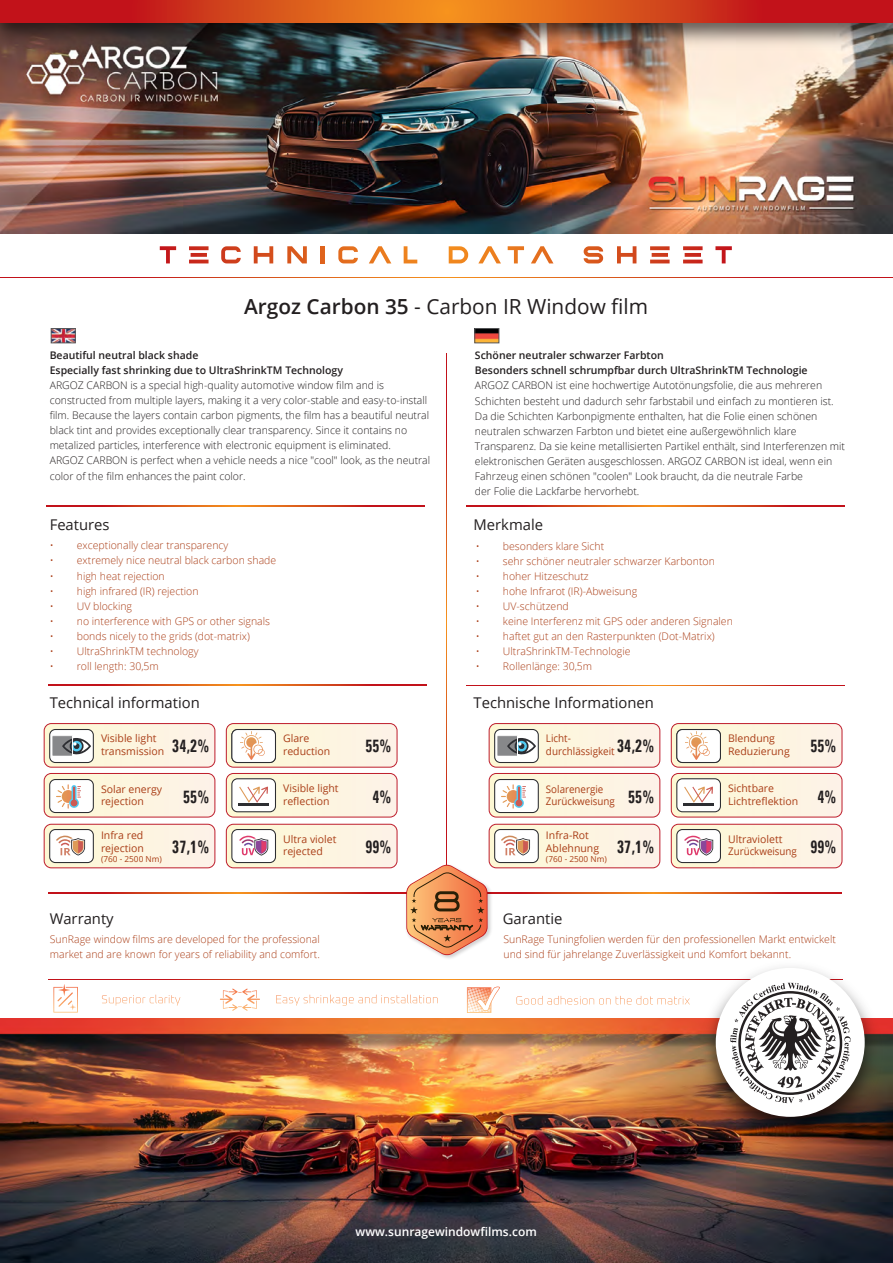
<style>
.page{position:relative;width:893px;height:1263px;background:#fff}
.page>*{position:absolute;margin:0;border:0;box-sizing:border-box;transform-origin:0 0}
.t1{font:20.85px "Open Sans";color:#231f20}
.t2{font:700 condensed 17.85px "Univers";letter-spacing:.05em;color:#231f20;scale:.8 1}
.t3{font:14.85px "Open Sans";color:#231f20}
.t4{font:600 12px "Open Sans";color:#fff}
.t5{font:300 10.5px/15px "Open Sans";color:#231f20}
.t6{font:300 10.5px/15px "Open Sans";color:#aa3e17}
.t7{font:10.5px/12.6px "Open Sans";color:#aa3e17}
.t8{font:600 10.5px/15px "Open Sans";color:#231f20}
.t9{font:600 10.5px/15px "Open Sans";color:#231f20}
.t10{font:10.5px/12.6px "Open Sans";color:#aa3e17;scale:.93 1}
.t11{font:10.5px/12.6px "Open Sans";color:#aa3e17;scale:.94 1}
.t12{font:8.25px "Open Sans";color:#aa3e17}
.s1{font-weight:600}
</style>
<div class="page">
<img style="left:0;top:1018px;width:893px;height:245px">
<svg style="left:49px;top:979px;width:644px;height:1px"></svg>
<svg style="left:102px;top:995px;width:78px;height:10px"></svg>
<svg style="left:276px;top:995px;width:162px;height:10px"></svg>
<svg style="left:516px;top:996px;width:174px;height:8px"></svg>
<svg style="left:467px;top:986px;width:33px;height:27px"></svg>
<svg style="left:220px;top:988px;width:40px;height:23px"></svg>
<svg style="left:53px;top:984px;width:25px;height:28px"></svg>
<img style="left:0;top:56px;width:893px;height:177px">
<svg style="left:160px;top:246px;width:16px;height:17px"></svg>
<svg style="left:189px;top:246px;width:20px;height:17px"></svg>
<svg style="left:221px;top:246px;width:20px;height:17px"></svg>
<svg style="left:254px;top:246px;width:19px;height:17px"></svg>
<svg style="left:287px;top:246px;width:20px;height:17px"></svg>
<hr style="left:321px;top:246px;width:4px;height:17px;background:#df631c">
<svg style="left:338px;top:246px;width:20px;height:17px"></svg>
<svg style="left:369px;top:246px;width:22px;height:17px"></svg>
<svg style="left:404px;top:246px;width:13px;height:17px"></svg>
<svg style="left:449px;top:246px;width:19px;height:17px"></svg>
<svg style="left:478px;top:246px;width:23px;height:17px"></svg>
<svg style="left:508px;top:246px;width:16px;height:17px"></svg>
<svg style="left:531px;top:246px;width:22px;height:17px"></svg>
<svg style="left:584px;top:246px;width:19px;height:17px"></svg>
<svg style="left:617px;top:246px;width:19px;height:17px"></svg>
<svg style="left:650px;top:246px;width:20px;height:17px"></svg>
<svg style="left:683px;top:246px;width:20px;height:17px"></svg>
<svg style="left:715px;top:246px;width:17px;height:17px"></svg>
<img style="left:0;top:22px;width:893px;height:34px">
<svg style="left:0;top:0;width:893px;height:22px;background:#d3431b"></svg>
<svg style="left:0;top:277px;width:893px;height:1px"></svg>
<svg style="left:446px;top:354px;width:1px;height:470px"></svg>
<svg style="left:466px;top:506px;width:378px;height:1px"></svg>
<svg style="left:466px;top:685px;width:378px;height:1px"></svg>
<svg style="left:47px;top:506px;width:378px;height:1px"></svg>
<svg style="left:49px;top:685px;width:378px;height:1px"></svg>
<svg style="left:49px;top:892px;width:355px;height:1px"></svg>
<svg style="left:660px;top:892px;width:182px;height:1px"></svg>
<img style="left:477px;top:330px;width:20px;height:11px">
<div style="left:475px;top:328px;width:24px;height:15px;border:1px solid #57585a"></div>
<img style="left:53px;top:330px;width:20px;height:11px">
<div style="left:51px;top:328px;width:24px;height:15px;border:1px solid #57585a"></div>
<svg style="left:44px;top:773px;width:171px;height:44px;background:#f3e5d6"></svg>
<svg style="left:44px;top:723px;width:171px;height:44px;background:#f1e4d5"></svg>
<svg style="left:54px;top:737px;width:17px;height:17px"></svg>
<div style="left:52px;top:735px;width:21px;height:21px;border:1px solid #fff"></div>
<svg style="left:226px;top:824px;width:171px;height:44px;background:#f3e3d5"></svg>
<svg style="left:226px;top:773px;width:171px;height:44px;background:#f5e8d7"></svg>
<hr style="left:238px;top:803px;width:31px;height:3px;background:#2d2e32">
<svg style="left:489px;top:773px;width:171px;height:44px;background:#f3e5d6"></svg>
<svg style="left:489px;top:723px;width:171px;height:44px;background:#f1e4d5"></svg>
<svg style="left:499px;top:737px;width:17px;height:17px"></svg>
<div style="left:497px;top:735px;width:21px;height:21px;border:1px solid #fff"></div>
<svg style="left:671px;top:824px;width:171px;height:44px;background:#f3e3d5"></svg>
<svg style="left:671px;top:773px;width:171px;height:44px;background:#f5e8d7"></svg>
<hr style="left:683px;top:803px;width:31px;height:3px;background:#2d2e32">
<svg style="left:44px;top:824px;width:171px;height:44px;background:#f4e4d5"></svg>
<svg style="left:406px;top:824px;width:254px;height:132px"></svg>
<svg style="left:226px;top:723px;width:171px;height:44px;background:#f5e7d6"></svg>
<svg style="left:671px;top:723px;width:171px;height:44px;background:#f5e7d6"></svg>
<img style="left:693px;top:967px;width:194px;height:183px">
<div style="left:716px;top:968px;width:149px;height:149px;background:#fff;border-radius:50%"></div>
<svg style="left:730px;top:983px;width:121px;height:120px"></svg>
<h1 class="t1" style="left:244px;top:292px;width:405px"><span class="s1">Argoz Carbon 35</span> - Carbon IR Window film</h1>
<p class="t9" style="left:50px;top:348px;width:295px">Beautiful neutral black shade<br>Especially fast shrinking due to UltraShrinkTM Technology</p>
<p class="t5" style="left:50px;top:378px;width:382px">ARGOZ CARBON is a special high-quality automotive window film and is constructed from multiple layers, making it a very color-stable and easy-to-install film. Because the layers contain carbon pigments, the film has a beautiful neutral black tint and provides exceptionally clear transparency. Since it contains no metalized particles, interference with electronic equipment is eliminated.<br>ARGOZ CARBON is perfect when a vehicle needs a nice "cool" look, as the neutral color of the film enhances the paint color.</p>
<p class="t8" style="left:475px;top:348px;width:334px">Schöner neutraler schwarzer Farbton<br>Besonders schnell schrumpfbar durch UltraShrinkTM Technologie</p>
<p class="t5" style="left:475px;top:378px;width:372px">ARGOZ CARBON ist eine hochwertige Autotönungsfolie, die aus mehreren Schichten besteht und dadurch sehr farbstabil und einfach zu montieren ist.<br>Da die Schichten Karbonpigmente enthalten, hat die Folie einen schönen neutralen schwarzen Farbton und bietet eine außergewöhnlich klare Transparenz. Da sie keine metallisierten Partikel enthält, sind Interferenzen mit elektronischen Geräten ausgeschlossen. ARGOZ CARBON ist ideal, wenn ein Fahrzeug einen schönen "coolen" Look braucht, da die neutrale Farbe<br>der Folie die Lackfarbe hervorhebt.</p>
<h3 class="t3" style="left:50px;top:514px;width:61px">Features</h3>
<h3 class="t3" style="left:474px;top:514px;width:71px">Merkmale</h3>
<p class="t6" style="left:50px;top:538px;width:180px">• exceptionally clear transparency</p>
<p class="t6" style="left:50px;top:553px;width:228px">• extremely nice neutral black carbon shade</p>
<p class="t6" style="left:50px;top:568px;width:116px">• high heat rejection</p>
<p class="t6" style="left:50px;top:583px;width:150px">• high infrared (IR) rejection</p>
<p class="t6" style="left:50px;top:598px;width:84px">• UV blocking</p>
<p class="t6" style="left:50px;top:613px;width:222px">• no interference with GPS or other signals</p>
<p class="t6" style="left:50px;top:628px;width:202px">• bonds nicely to the grids (dot-matrix)</p>
<p class="t6" style="left:50px;top:643px;width:150px">• UltraShrinkTM technology</p>
<p class="t6" style="left:50px;top:658px;width:110px">• roll length: 30,5m</p>
<p class="t6" style="left:476px;top:538px;width:130px">• besonders klare Sicht</p>
<p class="t6" style="left:476px;top:553px;width:240px">• sehr schöner neutraler schwarzer Karbonton</p>
<p class="t6" style="left:476px;top:568px;width:114px">• hoher Hitzeschutz</p>
<p class="t6" style="left:476px;top:583px;width:163px">• hohe Infrarot (IR)-Abweisung</p>
<p class="t6" style="left:476px;top:598px;width:94px">• UV-schützend</p>
<p class="t6" style="left:476px;top:613px;width:258px">• keine Interferenz mit GPS oder anderen Signalen</p>
<p class="t6" style="left:476px;top:628px;width:240px">• haftet gut an den Rasterpunkten (Dot-Matrix)</p>
<p class="t6" style="left:476px;top:643px;width:156px">• UltraShrinkTM-Technologie</p>
<p class="t6" style="left:476px;top:658px;width:118px">• Rollenlänge: 30,5m</p>
<h3 class="t3" style="left:50px;top:692px;width:152px">Technical information</h3>
<h3 class="t3" style="left:474px;top:692px;width:182px">Technische Informationen</h3>
<p class="t7" style="left:101px;top:732px;width:109px">Visible light transmission <sup>34,2%</sup></p>
<p class="t7" style="left:283px;top:732px;width:49px">Glare reduction</p>
<h2 class="t2" style="left:366px;top:735px;width:33px">55%</h2>
<p class="t11" style="left:546px;top:732px;width:116px">Licht-<br>durchlässigkeit <sup>34,2%</sup></p>
<p class="t7" style="left:728px;top:732px;width:109px">Blendung<br>Reduzierung <sup>55%</sup></p>
<p class="t7" style="left:101px;top:782px;width:63px">Solar energy rejection</p>
<h2 class="t2" style="left:184px;top:785px;width:33px">55%</h2>
<p class="t7" style="left:283px;top:782px;width:57px">Visible light reflection</p>
<h2 class="t2" style="left:373px;top:785px;width:24px">4%</h2>
<p class="t7" style="left:101px;top:829px;width:44px">Infra red rejection</p>
<p class="t12" style="left:101px;top:853px;width:62px">(760 - 2500 Nm)</p>
<p class="t7" style="left:283px;top:832px;width:55px">Ultra violet rejected</p>
<h2 class="t2" style="left:366px;top:835px;width:33px">99%</h2>
<h2 class="t2" style="left:173px;top:836px;width:47px">37,1%</h2>
<p class="t10" style="left:546px;top:782px;width:117px">Solarenergie<br>Zurückweisung <sup>55%</sup></p>
<p class="t7" style="left:728px;top:782px;width:109px">Sichtbare<br>Lichtreflektion <sup>4%</sup></p>
<p class="t7" style="left:546px;top:829px;width:55px">Infra-Rot<br>Ablehnung</p>
<p class="t12" style="left:546px;top:853px;width:62px">(760 - 2500 Nm)</p>
<p class="t7" style="left:728px;top:832px;width:109px">Ultraviolett<br>Zurückweisung <sup>99%</sup></p>
<h2 class="t2" style="left:618px;top:836px;width:47px">37,1%</h2>
<h3 class="t3" style="left:50px;top:908px;width:66px">Warranty</h3>
<h3 class="t3" style="left:503px;top:908px;width:61px">Garantie</h3>
<p class="t6" style="left:50px;top:932px;width:271px">SunRage window films are developed for the professional market and are known for years of reliability and comfort.</p>
<p class="t6" style="left:504px;top:932px;width:334px">SunRage Tuningfolien werden für den professionellen Markt entwickelt und sind für jahrelange Zuverlässigkeit und Komfort bekannt.</p>
<p class="t4" style="left:356px;top:1223px;width:183px">www.sunragewindowfilms.com</p>
</div>
